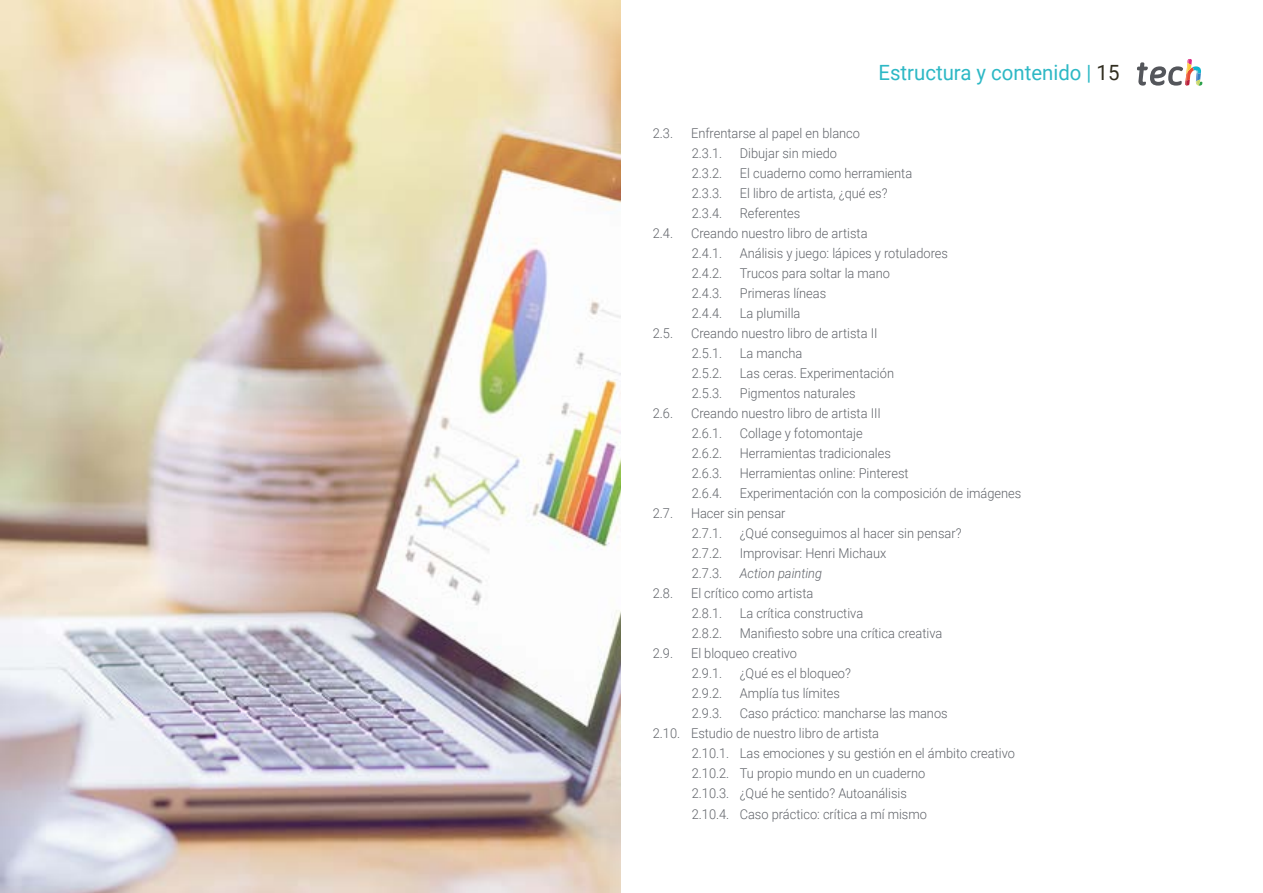
<style>
.page{position:relative;width:1263px;height:893px;background:#fff}
.page>*{position:absolute;margin:0;border:0;box-sizing:border-box;transform-origin:0 0}
.t1{font:21px "Roboto";color:#2db8c5}
.t2{font:300 13.5px/20px "Roboto";color:#61646a;scale:.95 1}
.t3{font:italic 300 13.5px "Roboto";color:#61646a;scale:.95 1}
.s1{color:#312e20}
</style>
<div class="page">
<img style="left:0;top:0;width:621px;height:893px">
<svg style="left:1137px;top:59px;width:65px;height:27px"></svg>
<p class="t2" style="left:653px;top:122px;width:23px">2.3.</p>
<p class="t2" style="left:691px;top:122px;width:179px">Enfrentarse al papel en blanco<br>2.3.1.</p>
<p class="t2" style="left:740px;top:142px;width:104px">Dibujar sin miedo</p>
<h1 class="t1" style="left:878px;top:57px;width:242px">Estructura y contenido | <span class="s1">15</span></h1>
<p class="t2" style="left:692px;top:162px;width:34px">2.3.2.</p>
<p class="t2" style="left:740px;top:162px;width:183px">El cuaderno como herramienta</p>
<p class="t2" style="left:692px;top:182px;width:34px">2.3.3.</p>
<p class="t2" style="left:740px;top:182px;width:157px">El libro de artista, ¿qué es?</p>
<p class="t2" style="left:692px;top:202px;width:34px">2.3.4.</p>
<p class="t2" style="left:740px;top:202px;width:65px">Referentes</p>
<p class="t2" style="left:653px;top:222px;width:23px">2.4.</p>
<p class="t2" style="left:691px;top:222px;width:187px">Creando nuestro libro de artista<br>2.4.1.</p>
<p class="t2" style="left:740px;top:242px;width:221px">Análisis y juego: lápices y rotuladores</p>
<p class="t2" style="left:692px;top:262px;width:34px">2.4.2.</p>
<p class="t2" style="left:740px;top:262px;width:160px">Trucos para soltar la mano</p>
<p class="t2" style="left:692px;top:282px;width:34px">2.4.3.</p>
<p class="t2" style="left:740px;top:282px;width:92px">Primeras líneas</p>
<p class="t2" style="left:692px;top:302px;width:34px">2.4.4.</p>
<p class="t2" style="left:740px;top:302px;width:65px">La plumilla</p>
<p class="t2" style="left:653px;top:322px;width:23px">2.5.</p>
<p class="t2" style="left:691px;top:322px;width:198px">Creando nuestro libro de artista II<br>2.5.1.</p>
<p class="t2" style="left:740px;top:342px;width:67px">La mancha</p>
<p class="t2" style="left:692px;top:362px;width:34px">2.5.2.</p>
<p class="t2" style="left:740px;top:362px;width:164px">Las ceras. Experimentación</p>
<p class="t2" style="left:692px;top:383px;width:34px">2.5.3.</p>
<p class="t2" style="left:740px;top:383px;width:123px">Pigmentos naturales</p>
<p class="t2" style="left:653px;top:403px;width:23px">2.6.</p>
<p class="t2" style="left:691px;top:403px;width:201px">Creando nuestro libro de artista III<br>2.6.1.</p>
<p class="t2" style="left:740px;top:423px;width:131px">Collage y fotomontaje</p>
<p class="t2" style="left:692px;top:443px;width:34px">2.6.2.</p>
<p class="t2" style="left:740px;top:443px;width:161px">Herramientas tradicionales</p>
<p class="t2" style="left:692px;top:463px;width:34px">2.6.3.</p>
<p class="t2" style="left:740px;top:463px;width:179px">Herramientas online: Pinterest</p>
<p class="t2" style="left:692px;top:483px;width:34px">2.6.4.</p>
<p class="t2" style="left:740px;top:483px;width:298px">Experimentación con la composición de imágenes</p>
<p class="t2" style="left:653px;top:503px;width:23px">2.7.</p>
<p class="t2" style="left:691px;top:503px;width:101px">Hacer sin pensar<br>2.7.1.</p>
<p class="t2" style="left:740px;top:523px;width:235px">¿Qué conseguimos al hacer sin pensar?</p>
<p class="t2" style="left:692px;top:543px;width:34px">2.7.2.</p>
<p class="t2" style="left:740px;top:543px;width:156px">Improvisar: Henri Michaux</p>
<p class="t2" style="left:692px;top:563px;width:34px">2.7.3.</p>
<p class="t3" style="left:740px;top:564px;width:88px">Action painting</p>
<p class="t2" style="left:653px;top:583px;width:23px">2.8.</p>
<p class="t2" style="left:691px;top:583px;width:130px">El crítico como artista<br>2.8.1.</p>
<p class="t2" style="left:740px;top:603px;width:131px">La crítica constructiva</p>
<p class="t2" style="left:692px;top:623px;width:34px">2.8.2.</p>
<p class="t2" style="left:740px;top:623px;width:215px">Manifiesto sobre una crítica creativa</p>
<p class="t2" style="left:653px;top:643px;width:23px">2.9.</p>
<p class="t2" style="left:691px;top:643px;width:113px">El bloqueo creativo<br>2.9.1.</p>
<p class="t2" style="left:740px;top:663px;width:119px">¿Qué es el bloqueo?</p>
<p class="t2" style="left:692px;top:683px;width:34px">2.9.2.</p>
<p class="t2" style="left:740px;top:683px;width:107px">Amplía tus límites</p>
<p class="t2" style="left:692px;top:703px;width:34px">2.9.3.</p>
<p class="t2" style="left:653px;top:703px;width:312px;text-indent:87px">Caso práctico: mancharse las manos<br>2.10. Estudio de nuestro libro de artista</p>
<p class="t2" style="left:692px;top:742px;width:342px">2.10.1. Las emociones y su gestión en el ámbito creativo 2.10.2. Tu propio mundo en un cuaderno<br>2.10.3. ¿Qué he sentido? Autoanálisis<br>2.10.4. Caso práctico: crítica a mí mismo</p>
</div>
